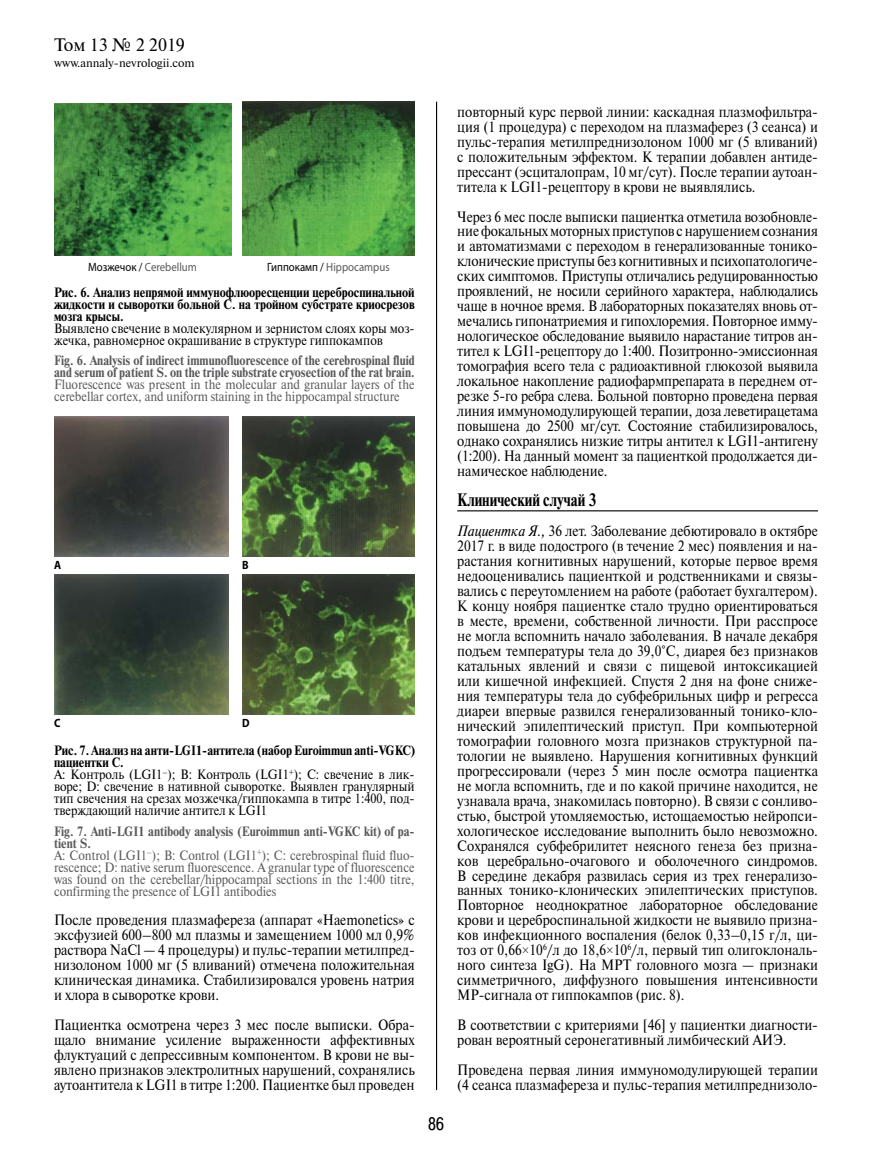
<style>
.page{position:relative;width:872px;height:1170px;background:#fff}
.page>*{position:absolute;margin:0;border:0;box-sizing:border-box;transform-origin:0 0}
.t1{font:700 18px "Newton C";color:#000;scale:.8 1}
.t2{font:18px "Newton C";color:#000}
.t3{font:18px "Pragmatica Cond C";color:#000}
.t4{font:15px/15px "Newton C";color:#000;text-align:justify;scale:.9 1}
.t5{font:13.5px/12px "Newton C";color:#58595b;scale:.9 1}
.t6{font:13.5px/12px "Newton C";color:#000;scale:.9 1}
.t7{font:700 13.5px/12px "Newton C";color:#58595b;scale:.9 1}
.t8{font:700 13.5px/12px "Newton C";color:#000;text-align:justify;scale:.9 1}
.t9{font:12px "Myriad Pro";color:#58595b;scale:.9 1}
.t10{font:12px "Newton C";color:#000}
.t11{font:700 12px "Myriad Pro";color:#000;scale:.9 1}
.s1{color:#000}
.s2{font-weight:700}
.s3{font-style:italic}
.s4{font-family:"Times New Roman"}
</style>
<div class="page">
<hr style="left:436px;top:102px;width:1px;height:987px;background:#000">
<hr style="left:457px;top:510px;width:361px;height:1px;background:#000">
<img style="left:54px;top:103px;width:177px;height:152px">
<img style="left:242px;top:102px;width:173px;height:153px">
<img style="left:242px;top:574px;width:173px;height:141px">
<img style="left:54px;top:416px;width:174px;height:140px">
<img style="left:54px;top:574px;width:174px;height:141px">
<img style="left:242px;top:416px;width:173px;height:140px">
<p class="t2" style="left:54px;top:35px;width:132px">Том 13 № 2 2019</p>
<p class="t10" style="left:54px;top:56px;width:142px">www.annaly-nevrologii.com</p>
<p class="t9" style="left:88px;top:259px;width:122px"><span class="s1">Мозжечок /</span> Cerebellum</p>
<p class="t9" style="left:267px;top:259px;width:137px"><span class="s1">Гиппокамп /</span> Hippocampus</p>
<p class="t8" style="left:54px;top:286px;width:402px">Рис. 6. Анализ непрямой иммунофлюоресценции цереброспинальной жидкости и сыворотки больной С. на тройном субстрате криосрезов мозга крысы.</p>
<p class="t6" style="left:54px;top:322px;width:402px">Выявлено свечение в молекулярном и зернистом слоях коры моз&shy;жечка, равномерное окрашивание в структуре гиппокампов</p>
<p class="t7" style="left:54px;top:354px;width:402px">Fig. 6. Analysis of indirect immunofluorescence of the cerebrospinal fluid and serum of patient S. on the triple substrate cryosection of the rat brain.</p>
<p class="t5" style="left:54px;top:378px;width:402px">Fluorescence was present in the molecular and granular layers of the cerebellar cortex, and uniform staining in the hippocampal structure</p>
<p class="t11" style="left:54px;top:557px;width:9px">A</p>
<p class="t11" style="left:54px;top:715px;width:9px">C</p>
<p class="t11" style="left:242px;top:557px;width:9px">B</p>
<p class="t11" style="left:242px;top:715px;width:10px">D</p>
<p class="t6" style="left:54px;top:744px;width:402px"><span class="s2">Рис. 7. Анализ на анти-LGI1-антитела (набор Euroimmun anti-VGKC) пациентки С.<br></span>А: Контроль (LGI1<sup>–</sup>); В: Контроль (LGI1<sup>+</sup>); С: свечение в лик&shy;воре; D: свечение в нативной сыворотке. Выявлен гранулярный тип свечения на срезах мозжечка/гиппокампа в титре 1:400, под&shy;тверждающий наличие антител к LGI1</p>
<p class="t5" style="left:54px;top:824px;width:402px"><span class="s2">Fig. 7. Anti-LGI1 antibody analysis (Euroimmun anti-VGKC kit) of pa&shy;tient S.<br></span>A: Control (LGI1<sup>–</sup>); В: Control (LGI1<sup>+</sup>); С: cerebrospinal fluid fluo&shy;rescence; D: native serum fluorescence. A granular type of fluorescence was found on the cerebellar/hippocampal sections in the 1:400 titre, confirming the presence of LGI1 antibodies</p>
<p class="t4" style="left:54px;top:912px;width:402px">После проведения плазмафереза (аппарат «Haemonetics» с эксфузией 600–800 мл плазмы и замещением 1000 мл 0,9% раствора NaCl — 4 процедуры) и пульс-терапии метилпред&shy;низолоном 1000 мг (5 вливаний) отмечена положительная клиническая динамика. Стабилизировался уровень натрия и хлора в сыворотке крови.</p>
<p class="t4" style="left:54px;top:1017px;width:402px">Пациентка осмотрена через 3 мес после выписки. Обра&shy;щало внимание усиление выраженности аффективных флуктуаций с депрессивным компонентом. В крови не вы&shy;явлено признаков электролитных нарушений, сохранялись аутоантитела к LGI1 в титре 1:200. Пациентке был проведен</p>
<p class="t3" style="left:428px;top:1113px;width:17px">86</p>
<p class="t4" style="left:457px;top:104px;width:402px">повторный курс первой линии: каскадная плазмофильтра&shy;ция (1 процедура) с переходом на плазмаферез (3 сеанса) и пульс-терапия метилпреднизолоном 1000 мг (5 вливаний) с положительным эффектом. К терапии добавлен антиде&shy;прессант (эсциталопрам, 10 мг/сут). После терапии аутоан&shy;титела к LGI1-рецептору в крови не выявлялись.</p>
<p class="t4" style="left:457px;top:209px;width:402px">Через 6 мес после выписки пациентка отметила возобновле&shy;ние фокальных моторных приступов с нарушением сознания и автоматизмами с переходом в генерализованные тонико&shy;клонические приступы без когнитивных и психопатологиче&shy;ских симптомов. Приступы отличались редуцированностью проявлений, не носили серийного характера, наблюдались чаще в ночное время. В лабораторных показателях вновь от&shy;мечались гипонатриемия и гипохлоремия. Повторное имму&shy;нологическое обследование выявило нарастание титров ан&shy;тител к LGI1-рецептору до 1:400. Позитронно-эмиссионная томография всего тела с радиоактивной глюкозой выявила локальное накопление радиофармпрепарата в переднем от&shy;резке 5-го ребра слева. Больной повторно проведена первая линия иммуномодулирующей терапии, доза леветирацетама повышена до 2500 мг/сут. Состояние стабилизировалось, однако сохранялись низкие титры антител к LGI1-антигену (1:200). На данный момент за пациенткой продолжается ди&shy;намическое наблюдение.</p>
<p class="t1" style="left:457px;top:489px;width:175px">Клинический случай 3</p>
<p class="t4" style="left:457px;top:523px;width:402px"><span class="s3">Пациентка Я.,</span> 36 лет. Заболевание дебютировало в октябре 2017 г. в виде подострого (в течение 2 мес) появления и на&shy;растания когнитивных нарушений, которые первое время недооценивались пациенткой и родственниками и связы&shy;вались с переутомлением на работе (работает бухгалтером).<br>К концу ноября пациентке стало трудно ориентироваться в месте, времени, собственной личности. При расспросе не могла вспомнить начало заболевания. В начале декабря подъем температуры тела до 39,0°С, диарея без признаков катальных явлений и связи с пищевой интоксикацией или кишечной инфекцией. Спустя 2 дня на фоне сниже&shy;ния температуры тела до субфебрильных цифр и регресса диареи впервые развился генерализованный тонико-кло&shy;нический эпилептический приступ. При компьютерной томографии головного мозга признаков структурной па&shy;тологии не выявлено. Нарушения когнитивных функций прогрессировали (через 5 мин после осмотра пациентка не могла вспомнить, где и по какой причине находится, не узнавала врача, знакомилась повторно). В связи с сонливо&shy;стью, быстрой утомляемостью, истощаемостью нейропси&shy;хологическое исследование выполнить было невозможно.<br>Сохранялся субфебрилитет неясного генеза без призна&shy;ков церебрально-очагового и оболочечного синдромов.<br>В середине декабря развилась серия из трех генерализо&shy;ванных тонико-клонических эпилептических приступов.<br>Повторное неоднократное лабораторное обследование крови и цереброспинальной жидкости не выявило призна&shy;ков инфекционного воспаления (белок 0,33–0,15 г/л, ци&shy;тоз от 0,66<span class="s4">×</span>10<sup>6</sup>/л до 18,6<span class="s4">×</span>10<sup>6</sup>/л, первый тип олигоклональ&shy;ного синтеза IgG). На МРТ головного мозга — признаки симметричного, диффузного повышения интенсивности МР-сигнала от гиппокампов (рис. 8).</p>
<p class="t4" style="left:457px;top:1017px;width:402px">В соответствии с критериями [46] у пациентки диагности&shy;рован вероятный серонегативный лимбический АИЭ.</p>
<p class="t4" style="left:457px;top:1062px;width:402px">Проведена первая линия иммуномодулирующей терапии (4 сеанса плазмафереза и пульс-терапия метилпреднизоло-</p>
</div>
